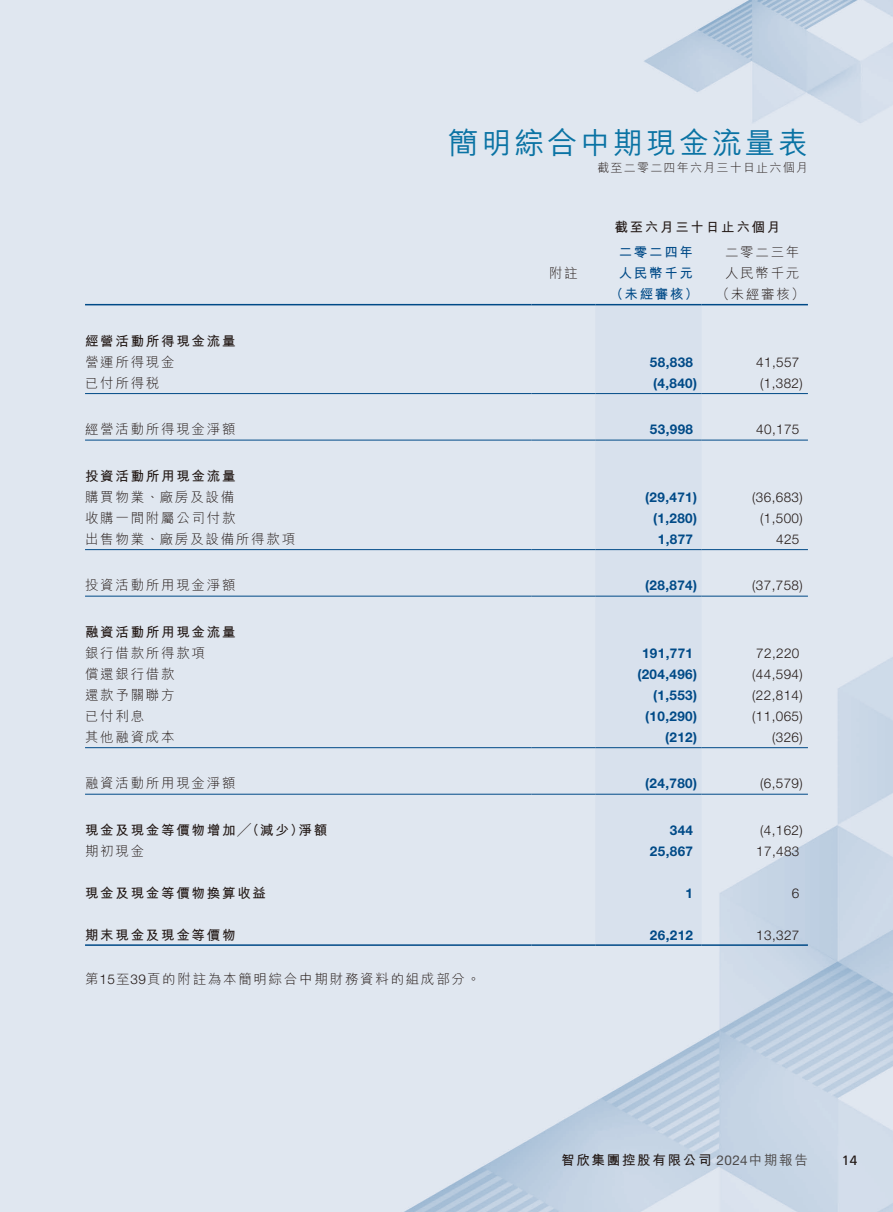
<style>
.page{position:relative;width:893px;height:1212px;background:#fff}
.page>*{position:absolute;margin:0;border:0;box-sizing:border-box;transform-origin:0 0}
.t1{font:500 30px "M Hei HK";letter-spacing:.1em;color:#0a73a4}
.t2{font:300 13.5px "M Hei HK";letter-spacing:.13em;color:#231916}
.t3{font:300 13.5px "Helvetica Neue LT Std";letter-spacing:.03em;color:#231916}
.t4{font:700 13.5px "Helvetica Neue LT Std";letter-spacing:.03em;color:#004a87}
.t5{font:700 13.5px "M Hei HK";letter-spacing:.13em;color:#231916}
.t6{font:700 13.5px "M Hei HK";letter-spacing:.13em;color:#004a87}
.t7{font:13.5px "Frutiger LT Std";color:#231916}
.t8{font:300 12px "M Hei HK";letter-spacing:.105em;color:#231916}
.s1{font-family:"Helvetica Neue LT Std"}
.s2{font-family:"Helvetica Neue LT Std";font-weight:400;color:#4d4a4a}
.s3{font-weight:500;color:#4d4a4a}
</style>
<div class="page">
<div style="left:595px;top:305px;width:107px;height:639px;background:#d8e1ed"></div>
<hr style="left:85px;top:304px;width:446px;height:1px;background:#004a87">
<hr style="left:531px;top:304px;width:64px;height:1px;background:#004a87">
<hr style="left:595px;top:304px;width:107px;height:1px;background:#004a87">
<hr style="left:702px;top:304px;width:106px;height:1px;background:#004a87">
<hr style="left:85px;top:393px;width:446px;height:1px;background:#004a87">
<hr style="left:531px;top:393px;width:64px;height:1px;background:#004a87">
<hr style="left:595px;top:393px;width:107px;height:1px;background:#004a87">
<hr style="left:702px;top:393px;width:106px;height:1px;background:#004a87">
<hr style="left:85px;top:440px;width:446px;height:1px;background:#004a87">
<hr style="left:531px;top:440px;width:64px;height:1px;background:#004a87">
<hr style="left:595px;top:440px;width:107px;height:1px;background:#004a87">
<hr style="left:702px;top:440px;width:106px;height:1px;background:#004a87">
<hr style="left:85px;top:549px;width:446px;height:1px;background:#004a87">
<hr style="left:531px;top:549px;width:64px;height:1px;background:#004a87">
<hr style="left:595px;top:549px;width:107px;height:1px;background:#004a87">
<hr style="left:702px;top:549px;width:106px;height:1px;background:#004a87">
<hr style="left:85px;top:596px;width:446px;height:1px;background:#004a87">
<hr style="left:531px;top:596px;width:64px;height:1px;background:#004a87">
<hr style="left:595px;top:596px;width:107px;height:1px;background:#004a87">
<hr style="left:702px;top:596px;width:106px;height:1px;background:#004a87">
<hr style="left:85px;top:747px;width:446px;height:1px;background:#004a87">
<hr style="left:531px;top:747px;width:64px;height:1px;background:#004a87">
<hr style="left:595px;top:747px;width:107px;height:1px;background:#004a87">
<hr style="left:702px;top:747px;width:106px;height:1px;background:#004a87">
<hr style="left:85px;top:794px;width:446px;height:1px;background:#004a87">
<hr style="left:531px;top:794px;width:64px;height:1px;background:#004a87">
<hr style="left:595px;top:794px;width:107px;height:1px;background:#004a87">
<hr style="left:702px;top:794px;width:106px;height:1px;background:#004a87">
<hr style="left:85px;top:944px;width:446px;height:2px;background:#004a87">
<hr style="left:531px;top:944px;width:64px;height:2px;background:#004a87">
<hr style="left:595px;top:944px;width:107px;height:2px;background:#004a87">
<hr style="left:702px;top:944px;width:106px;height:2px;background:#004a87">
<h1 class="t1" style="left:449px;top:122px;width:361px">簡明綜合中期現金流量表</h1>
<p class="t8" style="left:597px;top:162px;width:212px">截至二零二四年六月三十日止六個月</p>
<p class="t5" style="left:614px;top:217px;width:167px">截至六月三十日止六個月</p>
<p class="t2" style="left:725px;top:246px;width:76px">二零二三年</p>
<p class="t6" style="left:619px;top:243px;width:76px">二零二四年</p>
<p class="t2" style="left:549px;top:267px;width:30px">附註</p>
<p class="t6" style="left:619px;top:264px;width:76px">人民幣千元</p>
<p class="t2" style="left:725px;top:267px;width:76px">人民幣千元</p>
<p class="t6" style="left:610px;top:285px;width:90px">（未經審核）</p>
<p class="t2" style="left:716px;top:288px;width:90px">（未經審核(</p>
<p class="t5" style="left:85px;top:331px;width:152px">經營活動所得現金流量</p>
<p class="t2" style="left:85px;top:355px;width:91px">營運所得現金</p>
<p class="t4" style="left:650px;top:354px;width:45px">58,838</p>
<p class="t3" style="left:756px;top:354px;width:45px">41,557</p>
<p class="t2" style="left:85px;top:376px;width:76px">已付所得稅</p>
<p class="t4" style="left:653px;top:375px;width:46px">)4,840(</p>
<p class="t3" style="left:760px;top:375px;width:44px">)1,382(</p>
<p class="t2" style="left:85px;top:422px;width:152px">經營活動所得現金淨額</p>
<p class="t5" style="left:85px;top:466px;width:152px">投資活動所用現金流量</p>
<p class="t4" style="left:650px;top:421px;width:45px">53,998</p>
<p class="t3" style="left:756px;top:421px;width:45px">40,175</p>
<p class="t2" style="left:85px;top:490px;width:151px">購買物業、廠房及設備</p>
<p class="t4" style="left:645px;top:489px;width:53px">)29,471(</p>
<p class="t3" style="left:752px;top:489px;width:52px">)36,683(</p>
<p class="t2" style="left:85px;top:511px;width:152px">收購一間附屬公司付款</p>
<p class="t4" style="left:653px;top:510px;width:46px">)1,280(</p>
<p class="t3" style="left:760px;top:510px;width:44px">)1,500(</p>
<p class="t2" style="left:85px;top:532px;width:212px">出售物業、廠房及設備所得款項</p>
<p class="t4" style="left:658px;top:531px;width:37px">1,877</p>
<p class="t3" style="left:776px;top:531px;width:25px">425</p>
<p class="t2" style="left:85px;top:578px;width:152px">投資活動所用現金淨額</p>
<p class="t5" style="left:85px;top:622px;width:152px">融資活動所用現金流量</p>
<p class="t4" style="left:645px;top:577px;width:53px">)28,874(</p>
<p class="t3" style="left:752px;top:577px;width:52px">)37,758(</p>
<p class="t2" style="left:85px;top:646px;width:122px">銀行借款所得款項</p>
<p class="t4" style="left:642px;top:645px;width:53px">191,771</p>
<p class="t3" style="left:756px;top:645px;width:45px">72,220</p>
<p class="t2" style="left:85px;top:667px;width:91px">償還銀行借款</p>
<p class="t4" style="left:637px;top:666px;width:61px">)204,496(</p>
<p class="t3" style="left:752px;top:666px;width:52px">)44,594(</p>
<p class="t2" style="left:85px;top:688px;width:91px">還款予關聯方</p>
<p class="t4" style="left:653px;top:687px;width:46px">)1,553(</p>
<p class="t3" style="left:752px;top:687px;width:52px">)22,814(</p>
<p class="t2" style="left:85px;top:709px;width:61px">已付利息</p>
<p class="t4" style="left:645px;top:708px;width:53px">)10,290(</p>
<p class="t3" style="left:752px;top:708px;width:52px">)11,065(</p>
<p class="t2" style="left:85px;top:730px;width:91px">其他融資成本</p>
<p class="t4" style="left:665px;top:729px;width:34px">)212(</p>
<p class="t3" style="left:772px;top:729px;width:32px">)326(</p>
<p class="t2" style="left:85px;top:776px;width:152px">融資活動所用現金淨額</p>
<p class="t4" style="left:645px;top:775px;width:53px">)24,780(</p>
<p class="t3" style="left:760px;top:775px;width:44px">)6,579(</p>
<p class="t5" style="left:85px;top:820px;width:220px">現金及現金等價物增加╱（減少）</p>
<p class="t5" style="left:298px;top:820px;width:30px">淨額</p>
<p class="t4" style="left:670px;top:822px;width:25px">344</p>
<p class="t3" style="left:760px;top:822px;width:44px">)4,162(</p>
<p class="t2" style="left:85px;top:844px;width:61px">期初現金</p>
<p class="t4" style="left:650px;top:843px;width:45px">25,867</p>
<p class="t3" style="left:756px;top:843px;width:45px">17,483</p>
<p class="t5" style="left:85px;top:883px;width:183px">現金及現金等價物換算收益</p>
<p class="t4" style="left:686px;top:885px;width:9px">1</p>
<p class="t3" style="left:792px;top:885px;width:9px">6</p>
<p class="t5" style="left:85px;top:925px;width:152px">期末現金及現金等價物</p>
<p class="t2" style="left:85px;top:972px;width:397px">第<span class="s1">15</span>至<span class="s1">39</span>頁的附註為本簡明綜合中期財務資料的組成部分。</p>
<p class="t4" style="left:650px;top:927px;width:45px">26,212</p>
<p class="t3" style="left:756px;top:927px;width:45px">13,327</p>
<p class="t5" style="left:561px;top:1150px;width:248px">智欣集團控股有限公司 <span class="s2">2024</span><span class="s3">中期報告</span></p>
<p class="t7" style="left:842px;top:1152px;width:17px">14</p>
</div>
